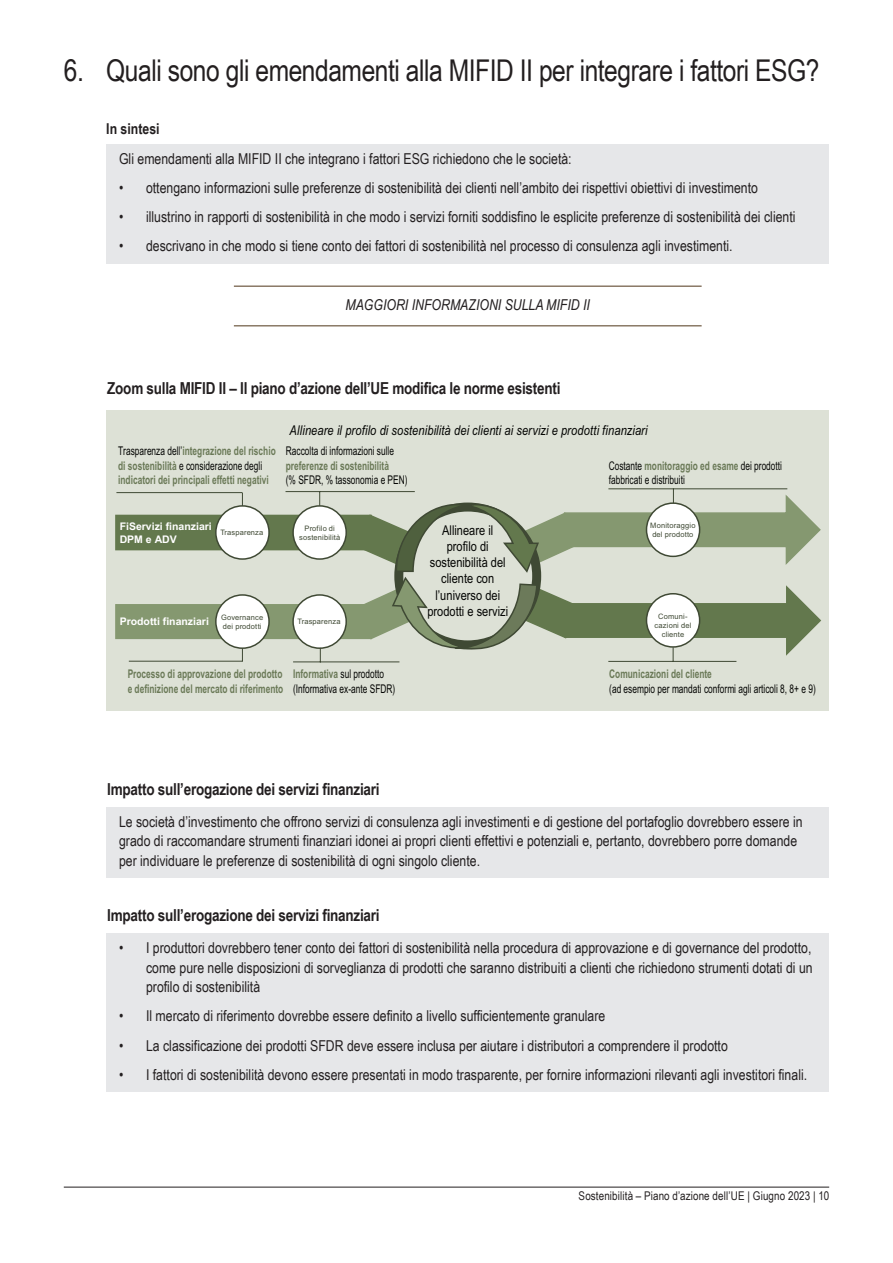
<style>
.page{position:relative;width:893px;height:1263px;background:#fff}
.page>*{position:absolute;margin:0;border:0;box-sizing:border-box;transform-origin:0 0}
.Titre_1{font:30px "Arial Narrow";letter-spacing:-.015em;color:#231f20}
.Titre_3{font:700 16.5px "Arial Narrow";letter-spacing:-.015em;color:#231f20}
.Texte_niveau_2_-_with_shade{font:15px/19.5px "Arial Narrow";color:#231f20}
.Texte_niveau_2{font:italic 15px "Arial Narrow";color:#231f20}
.Texte_niveau_2-2{font:700 15px "Arial Narrow";color:#231f20}
.t1{font:13.5px/16.2px "Arial Narrow";color:#040503;text-align:center}
.t2{font:italic 13.5px "Arial Narrow";letter-spacing:.01em;color:#040503}
.t3{font:12px/14.4px "Arial Narrow";color:#040503;scale:.85 1}
.t4{font:700 12px/14.4px "Arial Narrow";color:#6a7957;scale:.85 1}
.t5{font:12px "Arial Narrow";letter-spacing:.01em;color:#231f20}
.t6{font:700 10.5px/12.6px "Arial";color:#fff}
.t7{font:7.5px/9px "Arial";letter-spacing:.02em;color:#3f4934;text-align:center}
.s1{font-weight:400;color:#040503}
.s2{font-weight:700;color:#6a7957}
</style>
<div class="page">
<div style="left:106px;top:144px;width:723px;height:119px;background:#e6e7e9"></div>
<hr style="left:234px;top:325px;width:468px;height:1px;background:#8a7966">
<hr style="left:234px;top:285px;width:468px;height:2px;background:#8a7966">
<div style="left:106px;top:807px;width:723px;height:70px;background:#e6e7e9"></div>
<div style="left:106px;top:934px;width:723px;height:68px;background:#e6e7e9"></div>
<div style="left:106px;top:1002px;width:723px;height:89px;background:#e6e7e9"></div>
<div style="left:106px;top:410px;width:723px;height:300px;background:#dde1d6"></div>
<div style="left:115px;top:515px;width:257px;height:35px;background:#63784d"></div>
<div style="left:115px;top:604px;width:257px;height:35px;background:#859870"></div>
<div style="left:216px;top:506px;width:53px;height:53px;background:#fff;border-radius:50%"></div>
<div style="left:215px;top:505px;width:55px;height:55px;border:2px solid #3f4934;border-radius:50%"></div>
<div style="left:293px;top:506px;width:53px;height:53px;background:#fff;border-radius:50%"></div>
<div style="left:292px;top:505px;width:55px;height:55px;border:2px solid #3f4934;border-radius:50%"></div>
<div style="left:293px;top:595px;width:53px;height:53px;background:#fff;border-radius:50%"></div>
<div style="left:292px;top:594px;width:55px;height:55px;border:2px solid #3f4934;border-radius:50%"></div>
<div style="left:216px;top:595px;width:53px;height:53px;background:#fff;border-radius:50%"></div>
<div style="left:215px;top:594px;width:55px;height:55px;border:2px solid #3f4934;border-radius:50%"></div>
<hr style="left:116px;top:492px;width:126px;height:1px;background:#3f4934">
<svg style="left:242px;top:493px;width:1px;height:13px"></svg>
<hr style="left:285px;top:491px;width:130px;height:1px;background:#3f4934">
<svg style="left:319px;top:492px;width:1px;height:14px"></svg>
<hr style="left:608px;top:488px;width:179px;height:1px;background:#3f4934">
<svg style="left:355px;top:489px;width:466px;height:173px"></svg>
<hr style="left:293px;top:661px;width:106px;height:1px;background:#3f4934">
<svg style="left:320px;top:648px;width:1px;height:13px"></svg>
<hr style="left:129px;top:661px;width:113px;height:1px;background:#3f4934">
<svg style="left:242px;top:648px;width:1px;height:13px"></svg>
<hr style="left:64px;top:1187px;width:765px;height:1px;background:#231f20">
<p class="Titre_1" style="left:64px;top:49px;width:757px">6. Quali sono gli emendamenti alla MIFID II per integrare i fattori ESG?</p>
<p class="Texte_niveau_2-2" style="left:106px;top:118px;width:55px">In sintesi</p>
<p class="Texte_niveau_2_-_with_shade" style="left:119px;top:148px;width:454px">Gli emendamenti alla MIFID II che integrano i fattori ESG richiedono che le società:</p>
<p class="Texte_niveau_2_-_with_shade" style="left:119px;top:177px;width:640px">• ottengano informazioni sulle preferenze di sostenibilità dei clienti nell’ambito dei rispettivi obiettivi di investimento</p>
<p class="Texte_niveau_2_-_with_shade" style="left:119px;top:207px;width:678px">• illustrino in rapporti di sostenibilità in che modo i servizi forniti soddisfino le esplicite preferenze di sostenibilità dei clienti</p>
<p class="Texte_niveau_2_-_with_shade" style="left:119px;top:236px;width:615px">• descrivano in che modo si tiene conto dei fattori di sostenibilità nel processo di consulenza agli investimenti.</p>
<p class="Texte_niveau_2" style="left:345px;top:294px;width:246px">MAGGIORI INFORMAZIONI SULLA MIFID II</p>
<p class="Titre_3" style="left:107px;top:376px;width:455px">Zoom sulla MIFID II – Il piano d’azione dell’UE modifica le norme esistenti</p>
<p class="t2" style="left:290px;top:421px;width:360px">Allineare il profilo di sostenibilità dei clienti ai servizi e prodotti finanziari</p>
<p class="t4" style="left:118px;top:443px;width:187px"><span class="s1">Trasparenza dell’</span>integrazione del rischio di sostenibilità <span class="s1">e considerazione degli </span>indicatori dei principali effetti negativi</p>
<p class="t3" style="left:286px;top:444px;width:145px">Raccolta di informazioni sulle <span class="s2">preferenze di sostenibilità<br></span>(% SFDR, % tassonomia e PEN)</p>
<p class="t3" style="left:609px;top:458px;width:206px">Costante <span class="s2">monitoraggio ed esame</span> dei prodotti fabbricati e distribuiti</p>
<p class="t6" style="left:120px;top:521px;width:94px">FiServizi finanziari<br>DPM e ADV</p>
<p class="t7" style="left:220px;top:528px;width:45px">Trasparenza</p>
<p class="t7" style="left:299px;top:524px;width:42px">Profilo di sostenibilità</p>
<p class="t6" style="left:120px;top:615px;width:91px">Prodotti finanziari</p>
<p class="t7" style="left:221px;top:613px;width:44px;text-align:left">Governance dei prodotti</p>
<p class="t7" style="left:298px;top:617px;width:45px">Trasparenza</p>
<p class="t1" style="left:427px;top:521px;width:82px">Allineare il profilo di sostenibilità del cliente con l’universo dei prodotti e servizi</p>
<p class="t7" style="left:650px;top:521px;width:47px;text-align:left">Monitoraggio del prodotto</p>
<p class="t7" style="left:654px;top:612px;width:38px">Comuni&shy;cazioni del cliente</p>
<p class="t4" style="left:128px;top:666px;width:185px">Processo di approvazione del prodotto e definizione del mercato di riferimento</p>
<p class="t3" style="left:293px;top:666px;width:122px"><span class="s2">Informativa</span> sul prodotto (Informativa ex-ante SFDR)</p>
<p class="t3" style="left:609px;top:666px;width:245px"><span class="s2">Comunicazioni del cliente<br></span>(ad esempio per mandati conformi agli articoli 8, 8+ e 9)</p>
<p class="Titre_3" style="left:107px;top:776px;width:274px">Impatto sull’erogazione dei servizi finanziari</p>
<p class="Texte_niveau_2_-_with_shade" style="left:119px;top:811px;width:685px">Le società d’investimento che offrono servizi di consulenza agli investimenti e di gestione del portafoglio dovrebbero essere in grado di raccomandare strumenti finanziari idonei ai propri clienti effettivi e potenziali e, pertanto, dovrebbero porre domande per individuare le preferenze di sostenibilità di ogni singolo cliente.</p>
<p class="Titre_3" style="left:107px;top:902px;width:274px">Impatto sull’erogazione dei servizi finanziari</p>
<p class="Texte_niveau_2_-_with_shade" style="left:146px;top:937px;width:668px;text-align:justify;text-indent:-27px">• I produttori dovrebbero tener conto dei fattori di sostenibilità nella procedura di approvazione e di governance del prodotto, come pure nelle disposizioni di sorveglianza di prodotti che saranno distribuiti a clienti che richiedono strumenti dotati di un profilo di sostenibilità</p>
<p class="Texte_niveau_2_-_with_shade" style="left:119px;top:1006px;width:488px">• Il mercato di riferimento dovrebbe essere definito a livello sufficientemente granulare</p>
<p class="Texte_niveau_2_-_with_shade" style="left:119px;top:1035px;width:610px">• La classificazione dei prodotti SFDR deve essere inclusa per aiutare i distributori a comprendere il prodotto</p>
<p class="Texte_niveau_2_-_with_shade" style="left:119px;top:1064px;width:690px">• I fattori di sostenibilità devono essere presentati in modo trasparente, per fornire informazioni rilevanti agli investitori finali.</p>
<p class="t5" style="left:579px;top:1187px;width:252px">Sostenibilità – Piano d’azione dell’UE | Giugno 2023 | 10</p>
</div>
